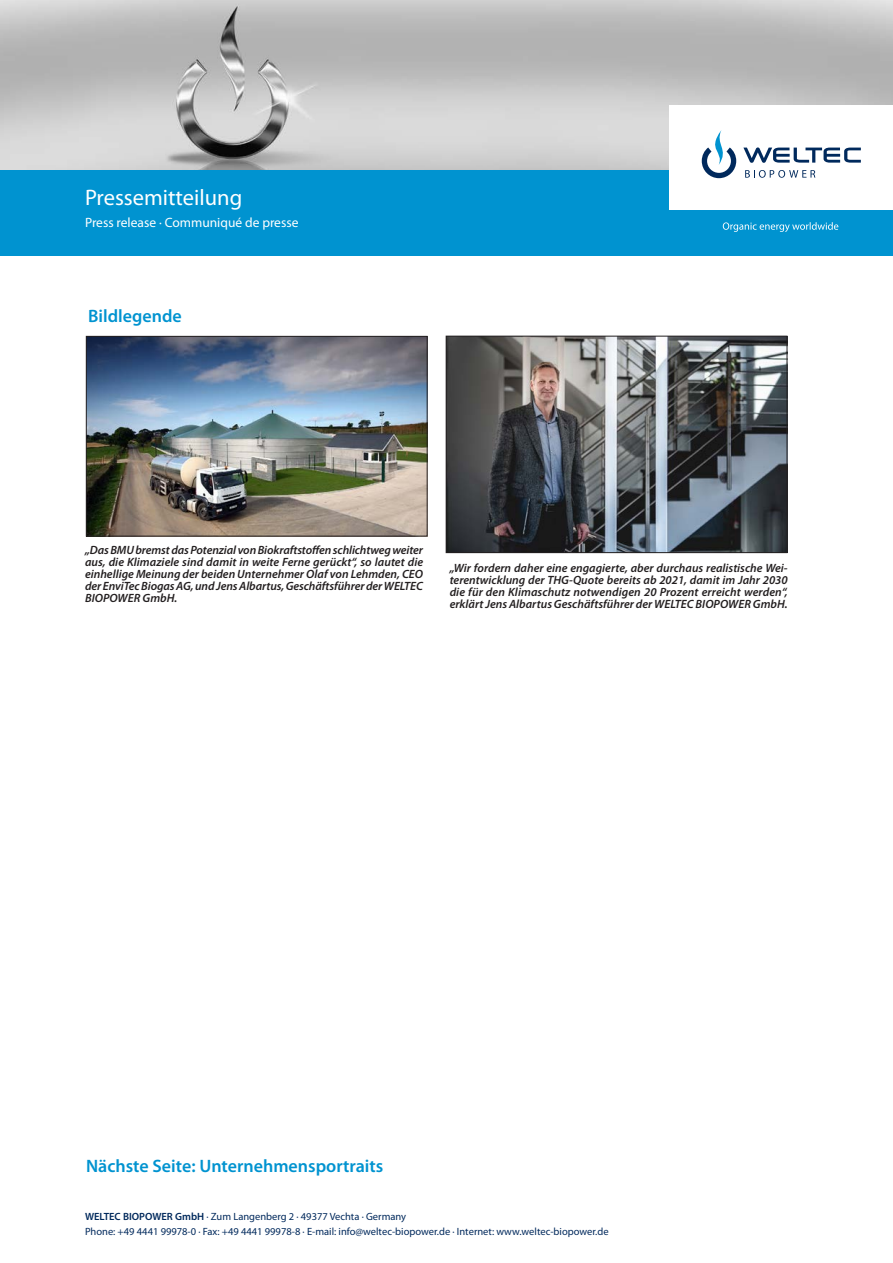
<style>
.page{position:relative;width:893px;height:1263px;background:#fff}
.page>*{position:absolute;margin:0;border:0;box-sizing:border-box;transform-origin:0 0}
.t1{font:22.5px "Myriad Pro";color:#fff}
.Copy{font:600 18px "Myriad Pro";color:#0093d0}
.t2{font:13.5px "Myriad Pro";color:#fff}
.Copy-2{font:italic 600 12px/12px "Myriad Pro";color:#231f20;text-align:justify}
.t3{font:10.5px "Myriad Pro";color:#00295c}
.s1{font-weight:600}
</style>
<div class="page">
<img style="left:0;top:0;width:893px;height:170px">
<div style="left:0;top:170px;width:893px;height:85px;background:#0093d0"></div>
<div style="left:670px;top:106px;width:223px;height:104px;background:#fff"></div>
<svg style="left:723px;top:222px;width:115px;height:10px"></svg>
<svg style="left:702px;top:130px;width:34px;height:48px"></svg>
<svg style="left:743px;top:147px;width:118px;height:16px"></svg>
<svg style="left:745px;top:170px;width:70px;height:8px"></svg>
<img style="left:88px;top:338px;width:337px;height:196px">
<div style="left:86px;top:336px;width:341px;height:200px;border:1px solid #231f20"></div>
<img style="left:448px;top:338px;width:337px;height:213px">
<div style="left:446px;top:336px;width:341px;height:217px;border:1px solid #231f20"></div>
<p class="t1" style="left:85px;top:184px;width:159px">Pressemitteilung</p>
<p class="t2" style="left:85px;top:214px;width:215px">Press release · Communiqué de presse</p>
<p class="Copy" style="left:88px;top:304px;width:95px">Bildlegende</p>
<p class="Copy-2" style="left:85px;top:544px;width:340px">„Das BMU bremst das Potenzial von Biokraftstoffen schlichtweg weiter aus, die Klimaziele sind damit in weite Ferne gerückt“, so lautet die einhellige Meinung der beiden Unternehmer Olaf von Lehmden, CEO der EnviTec Biogas AG, und Jens Albartus, Geschäftsführer der WELTEC BIOPOWER GmbH.</p>
<p class="Copy-2" style="left:450px;top:562px;width:340px">„Wir fordern daher eine engagierte, aber durchaus realistische Wei&shy;terentwicklung der THG-Quote bereits ab 2021, damit im Jahr 2030 die für den Klimaschutz notwendigen 20 Prozent erreicht werden“, erklärt Jens Albartus Geschäftsführer der WELTEC BIOPOWER GmbH.</p>
<p class="Copy" style="left:86px;top:1154px;width:299px">Nächste Seite: Unternehmensportraits</p>
<p class="t3" style="left:85px;top:1210px;width:323px"><span class="s1">WELTEC BIOPOWER GmbH</span> · Zum Langenberg 2 · 49377 Vechta · Germany</p>
<p class="t3" style="left:85px;top:1225px;width:525px">Phone: +49 4441 99978-0 · Fax: +49 4441 99978-8 · E-mail: info@weltec-biopower.de · Internet: www.weltec-biopower.de</p>
</div>
